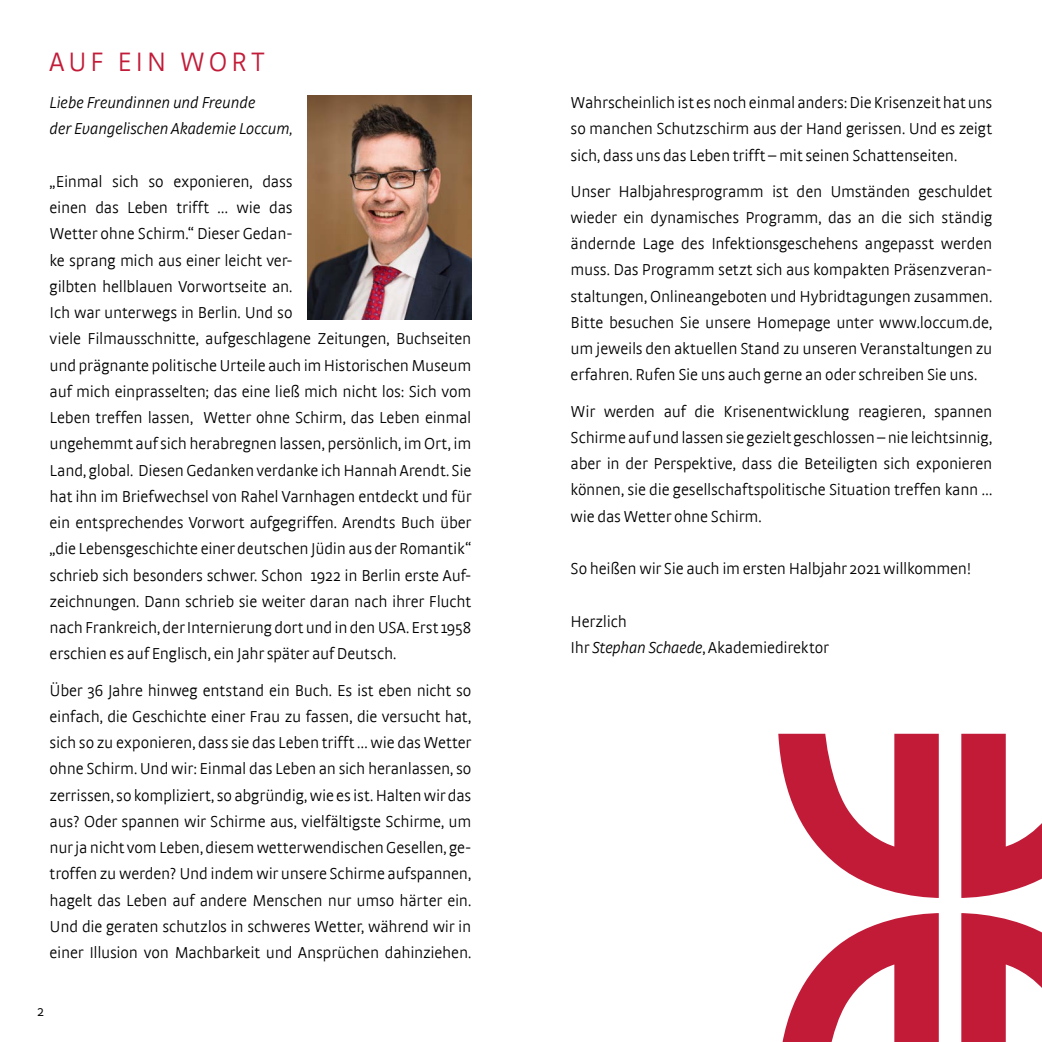
<style>
.page{position:relative;width:1042px;height:1042px;background:#fff}
.page>*{position:absolute;margin:0;border:0;box-sizing:border-box;transform-origin:0 0}
.t1{font:300 28px "Strada";letter-spacing:.125em;color:#c21b38}
.t2{font:300 16.62px/26.2px "Strada";letter-spacing:-.015em;color:#000;text-align:justify}
.t3{font:italic 300 16.62px/26.2px "Strada";letter-spacing:-.005em;color:#000}
.t4{font:300 14.88px "Strada";color:#000}
.s1{font-style:italic}
</style>
<div class="page">
<img style="left:307px;top:95px;width:164px;height:224px">
<svg style="left:778px;top:734px;width:161px;height:164px"></svg>
<svg style="left:961px;top:734px;width:81px;height:164px"></svg>
<svg style="left:782px;top:913px;width:157px;height:129px"></svg>
<svg style="left:961px;top:913px;width:81px;height:129px"></svg>
<h1 class="t1" style="left:50px;top:46px;width:217px">AUF EIN WORT</h1>
<p class="t3" style="left:50px;top:89px;width:244px">Liebe Freundinnen und Freunde<br>der Evangelischen Akademie Loccum,</p>
<p class="t2" style="left:50px;top:168px;width:423px;text-align:left">„Einmal sich so exponieren, dass<br>einen das Leben trifft … wie das<br>Wetter ohne Schirm.“ Dieser Gedan-<br>ke sprang mich aus einer leicht ver-<br>gilbten hellblauen Vorwortseite an.<br>Ich war unterwegs in Berlin. Und so<br>viele Filmausschnitte, aufgeschlagene Zeitungen, Buchseiten und prägnante politische Urteile auch im Historischen Museum auf mich einprasselten; das eine ließ mich nicht los: Sich vom Leben treffen lassen, Wetter ohne Schirm, das Leben einmal ungehemmt auf sich herabregnen lassen, persönlich, im Ort, im Land, global. Diesen Gedanken verdanke ich Hannah Arendt. Sie hat ihn im Briefwechsel von Rahel Varnhagen entdeckt und für ein entsprechendes Vorwort aufgegriffen. Arendts Buch über „die Lebensgeschichte einer deutschen Jüdin aus der Romantik“ schrieb sich besonders schwer. Schon 1922 in Berlin erste Auf&shy;zeichnungen. Dann schrieb sie weiter daran nach ihrer Flucht nach Frankreich, der Internierung dort und in den USA. Erst 1958 erschien es auf Englisch, ein Jahr später auf Deutsch.</p>
<p class="t2" style="left:50px;top:677px;width:423px">Über 36 Jahre hinweg entstand ein Buch. Es ist eben nicht so einfach, die Geschichte einer Frau zu fassen, die versucht hat, sich so zu exponieren, dass sie das Leben trifft … wie das Wetter ohne Schirm. Und wir: Einmal das Leben an sich heranlassen, so zerrissen, so kompliziert, so abgründig, wie es ist. Halten wir das aus? Oder spannen wir Schirme aus, vielfältigste Schirme, um nur ja nicht vom Leben, diesem wetterwendischen Gesellen, ge&shy;troffen zu werden? Und indem wir unsere Schirme aufspannen, hagelt das Leben auf andere Menschen nur umso härter ein.<br>Und die geraten schutzlos in schweres Wetter, während wir in einer Illusion von Machbarkeit und Ansprüchen dahinziehen.</p>
<p class="t4" style="left:37px;top:1002px;width:8px">2</p>
<p class="t2" style="left:570px;top:89px;width:423px">Wahrscheinlich ist es noch einmal anders: Die Krisenzeit hat uns so manchen Schutzschirm aus der Hand gerissen. Und es zeigt sich, dass uns das Leben trifft – mit seinen Schattenseiten.</p>
<p class="t2" style="left:570px;top:178px;width:423px">Unser Halbjahresprogramm ist den Umständen geschuldet wieder ein dynamisches Programm, das an die sich ständig ändernde Lage des Infektionsgeschehens angepasst werden muss. Das Programm setzt sich aus kompakten Präsenzveran&shy;staltungen, Onlineangeboten und Hybridtagungen zusammen.<br>Bitte besuchen Sie unsere Homepage unter www.loccum.de, um jeweils den aktuellen Stand zu unseren Veranstaltungen zu erfahren. Rufen Sie uns auch gerne an oder schreiben Sie uns.</p>
<p class="t2" style="left:570px;top:398px;width:423px">Wir werden auf die Krisenentwicklung reagieren, spannen Schirme auf und lassen sie gezielt geschlossen – nie leichtsinnig, aber in der Perspektive, dass die Beteiligten sich exponieren können, sie die gesellschaftspolitische Situation treffen kann … wie das Wetter ohne Schirm.</p>
<p class="t2" style="left:570px;top:555px;width:402px">So heißen wir Sie auch im ersten Halbjahr 2021 willkommen!</p>
<p class="t2" style="left:570px;top:608px;width:260px">Herzlich<br>Ihr <span class="s1">Stephan Schaede</span>, Akademiedirektor</p>
</div>
